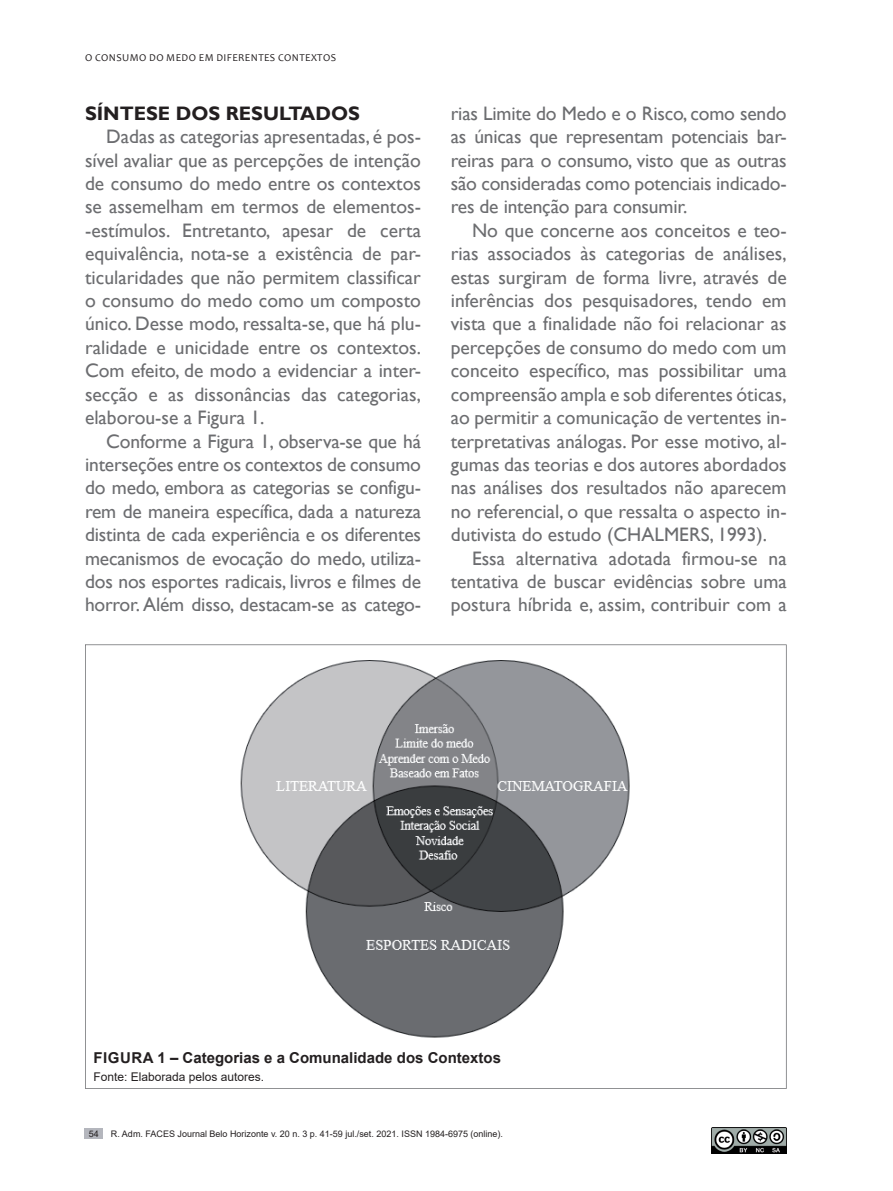
<style>
.page{position:relative;width:893px;height:1191px;background:#fff}
.page>*{position:absolute;margin:0;border:0;box-sizing:border-box;transform-origin:0 0}
.t1{font:19.5px/23.4px "Gill Sans";color:#6c6d70;text-align:justify}
.t2{font:700 19.5px "Gill Sans";color:#231f20}
.t3{font:700 15px "Arial";color:#231f20}
.t4{font:12px "Arial";color:#231f20}
.t5{font:10.5px "Candara";letter-spacing:.04em;color:#231f20}
.t6{font:9px "Arial";color:#231f20}
</style>
<div class="page">
<div style="left:84px;top:1128px;width:19px;height:10px;background:#b4b6bd"></div>
<img style="left:712px;top:1127px;width:75px;height:26px">
<svg style="left:85px;top:644px;width:702px;height:445px"></svg>
<img style="left:238px;top:660px;width:395px;height:381px">
<p class="t5" style="left:85px;top:51px;width:253px">O CONSUMO DO MEDO EM DIFERENTES CONTEXTOS</p>
<p class="t2" style="left:85px;top:101px;width:276px">SÍNTESE DOS RESULTADOS</p>
<p class="t1" style="left:85px;top:125px;width:337px;text-indent:21px">Dadas as categorias apresentadas, é pos&shy;sível avaliar que as percepções de intenção de consumo do medo entre os contextos se assemelham em termos de elementos--estímulos. Entretanto, apesar de certa equivalência, nota-se a existência de par&shy;ticularidades que não permitem classificar o consumo do medo como um composto único. Desse modo, ressalta-se, que há plu&shy;ralidade e unicidade entre os contextos.<br>Com efeito, de modo a evidenciar a inter&shy;secção e as dissonâncias das categorias, elaborou-se a Figura 1.</p>
<p class="t1" style="left:85px;top:429px;width:337px;text-indent:21px">Conforme a Figura 1, observa-se que há interseções entre os contextos de consumo do medo, embora as categorias se configu&shy;rem de maneira específica, dada a natureza distinta de cada experiência e os diferentes mecanismos de evocação do medo, utiliza&shy;dos nos esportes radicais, livros e filmes de horror. Além disso, destacam-se as catego-</p>
<p class="t1" style="left:451px;top:102px;width:337px">rias Limite do Medo e o Risco, como sendo as únicas que representam potenciais bar&shy;reiras para o consumo, visto que as outras são consideradas como potenciais indicado&shy;res de intenção para consumir.</p>
<p class="t1" style="left:451px;top:219px;width:337px;text-indent:21px">No que concerne aos conceitos e teo&shy;rias associados às categorias de análises, estas surgiram de forma livre, através de inferências dos pesquisadores, tendo em vista que a finalidade não foi relacionar as percepções de consumo do medo com um conceito específico, mas possibilitar uma compreensão ampla e sob diferentes óticas, ao permitir a comunicação de vertentes in&shy;terpretativas análogas. Por esse motivo, al&shy;gumas das teorias e dos autores abordados nas análises dos resultados não aparecem no referencial, o que ressalta o aspecto in&shy;dutivista do estudo (CHALMERS, 1993).</p>
<p class="t1" style="left:451px;top:546px;width:337px;text-indent:21px">Essa alternativa adotada firmou-se na tentativa de buscar evidências sobre uma postura híbrida e, assim, contribuir com a</p>
<p class="t3" style="left:94px;top:1046px;width:409px">FIGURA 1 – Categorias e a Comunalidade dos Contextos</p>
<p class="t4" style="left:94px;top:1068px;width:172px">Fonte: Elaborada pelos autores.</p>
<p class="t6" style="left:89px;top:1127px;width:12px">54</p>
<p class="t6" style="left:111px;top:1127px;width:394px">R. Adm. FACES Journal Belo Horizonte v. 20 n. 3 p. 41-59 jul./set. 2021. ISSN 1984-6975 (online).</p>
</div>
